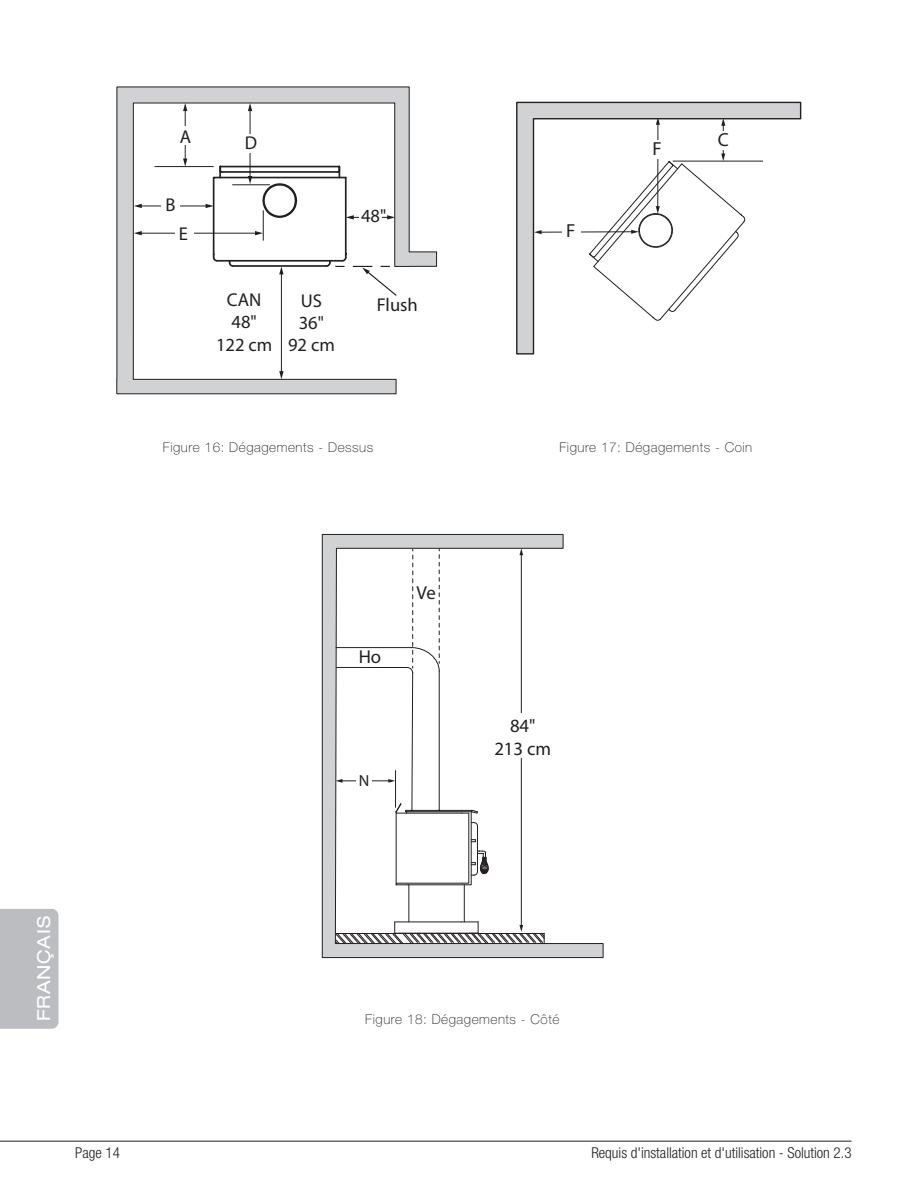
<style>
.page{position:relative;width:918px;height:1188px;background:#fff}
.page>*{position:absolute;margin:0;border:0;box-sizing:border-box;transform-origin:0 0}
.t1{font:18.9px "Myriad Pro";color:#231f20}
.t2{font:18.75px/22.5px "Myriad Pro";color:#231f20;text-align:center}
.t3{font:18.6px/22.4px "Myriad Pro";color:#231f20;text-align:center}
.t4{font:expanded 18px "Helvetica Neue LT Std";letter-spacing:.04em;color:#fff}
.t5{font:16.05px "Myriad Pro";color:#231f20}
.t6{font:300 condensed 15px "Helvetica Neue LT Std";color:#231f20}
.t7{font:100 13.5px "Helvetica Neue LT Std";letter-spacing:.04em;color:#231f20}
</style>
<div class="page">
<hr style="left:0;top:1141px;width:852px;height:1px;background:#231f20">
<div style="left:0;top:909px;width:59px;height:120px;background:#bbbdc1"></div>
<svg style="left:116px;top:86px;width:321px;height:309px"></svg>
<svg style="left:206px;top:164px;width:192px;height:133px"></svg>
<div style="left:360px;top:206px;width:22px;height:22px;background:#fff"></div>
<svg style="left:516px;top:101px;width:286px;height:254px"></svg>
<hr style="left:673px;top:161px;width:90px;height:1px;background:#231f20">
<svg style="left:322px;top:534px;width:282px;height:424px"></svg>
<hr style="left:521px;top:554px;width:1px;height:372px;background:#231f20">
<svg style="left:519px;top:548px;width:4px;height:7px"></svg>
<svg style="left:335px;top:922px;width:210px;height:22px"></svg>
<div style="left:491px;top:713px;width:63px;height:45px;background:#fff"></div>
<hr style="left:336px;top:647px;width:76px;height:1px;background:#231f20">
<hr style="left:336px;top:667px;width:71px;height:1px;background:#231f20">
<hr style="left:341px;top:781px;width:49px;height:1px;background:#231f20">
<svg style="left:336px;top:779px;width:7px;height:4px"></svg>
<svg style="left:388px;top:549px;width:101px;height:336px"></svg>
<div style="left:356px;top:772px;width:15px;height:16px;background:#fff"></div>
<hr style="left:395px;top:771px;width:1px;height:36px;background:#231f20">
<h3 class="t3" style="left:180px;top:125px;width:13px">A</h3>
<h3 class="t3" style="left:165px;top:193px;width:12px">B</h3>
<h3 class="t3" style="left:179px;top:222px;width:11px">E</h3>
<h3 class="t3" style="left:245px;top:131px;width:14px">D</h3>
<h3 class="t3" style="left:216px;top:288px;width:58px">CAN<br>48"<br>122 cm</h3>
<h3 class="t3" style="left:288px;top:289px;width:48px">US<br>36"<br>92 cm</h3>
<h3 class="t3" style="left:361px;top:204px;width:27px">48"</h3>
<h3 class="t3" style="left:377px;top:294px;width:43px">Flush</h3>
<h1 class="t1" style="left:566px;top:219px;width:11px">F</h1>
<h1 class="t1" style="left:652px;top:137px;width:11px">F</h1>
<h1 class="t1" style="left:718px;top:128px;width:12px">C</h1>
<p class="t7" style="left:163px;top:439px;width:212px">Figure 16: Dégagements - Dessus</p>
<p class="t7" style="left:559px;top:439px;width:194px">Figure 17: Dégagements - Coin</p>
<h2 class="t2" style="left:359px;top:645px;width:24px">Ho</h2>
<h2 class="t2" style="left:417px;top:581px;width:21px">Ve</h2>
<p class="t5" style="left:359px;top:771px;width:12px">N</p>
<h2 class="t2" style="left:494px;top:714px;width:58px">84"<br>213 cm</h2>
<h3 class="t4" style="left:33px;top:1021px;width:106px;rotate:-90deg">FRANÇAIS</h3>
<p class="t7" style="left:365px;top:1011px;width:196px">Figure 18: Dégagements - Côté</p>
<p class="t6" style="left:75px;top:1144px;width:46px">Page 14</p>
<p class="t6" style="left:591px;top:1144px;width:262px">Requis d'installation et d'utilisation - Solution 2.3</p>
</div>
